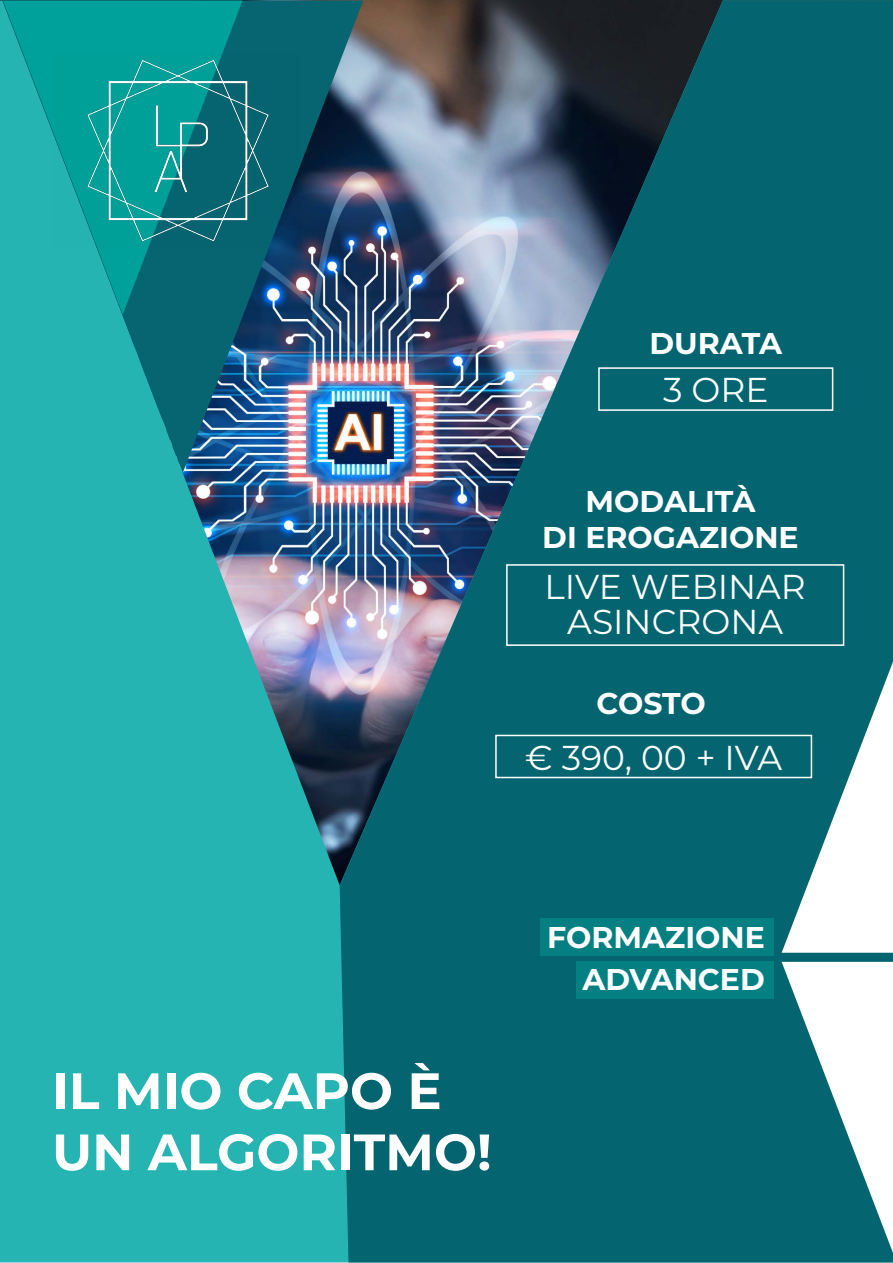
<style>
.page{position:relative;width:893px;height:1263px;background:#fff}
.page>*{position:absolute;margin:0;border:0;box-sizing:border-box;transform-origin:0 0}
.t1{font:700 51px/61.2px "Montserrat";color:#fff}
.t2{font:34.5px/34.5px "Montserrat";color:#fff;text-align:center}
.t3{font:700 30px/42px "Montserrat";color:#fff;text-align:right}
</style>
<div class="page">
<svg style="left:0;top:1px;width:340px;height:1261px;background:#2dadae"></svg>
<img style="left:340px;top:1px;width:553px;height:1261px">
<svg style="left:782px;top:962px;width:111px;height:291px"></svg>
<svg style="left:782px;top:662px;width:111px;height:291px"></svg>
<img style="left:2px;top:1px;width:361px;height:472px">
<svg style="left:3px;top:1px;width:239px;height:314px;background:#109c9b"></svg>
<div style="left:540px;top:918px;width:234px;height:38px;background:#048083"></div>
<div style="left:576px;top:960px;width:198px;height:38px;background:#048083"></div>
<div style="left:598px;top:367px;width:235px;height:44px;border:2px solid #fff"></div>
<div style="left:495px;top:735px;width:317px;height:43px;border:2px solid #fff"></div>
<div style="left:506px;top:564px;width:338px;height:82px;border:2px solid #fff"></div>
<img style="left:54px;top:54px;width:248px;height:194px">
<p class="t3" style="left:649px;top:321px;width:134px">DURATA</p>
<p class="t2" style="left:663px;top:371px;width:107px">3 ORE</p>
<p class="t3" style="left:542px;top:481px;width:258px;line-height:36px;text-align:center">MODALITÀ<br>DI EROGAZIONE</p>
<p class="t2" style="left:545px;top:568px;width:263px">LIVE WEBINAR<br>ASINCRONA</p>
<p class="t3" style="left:597px;top:681px;width:111px">COSTO</p>
<p class="t2" style="left:525px;top:739px;width:259px">€ 390, 00 + IVA</p>
<h1 class="t1" style="left:52px;top:1058px;width:441px">IL MIO CAPO È<br>UN ALGORITMO!</h1>
<p class="t3" style="left:547px;top:914px;width:219px">FORMAZIONE<br>ADVANCED</p>
</div>
